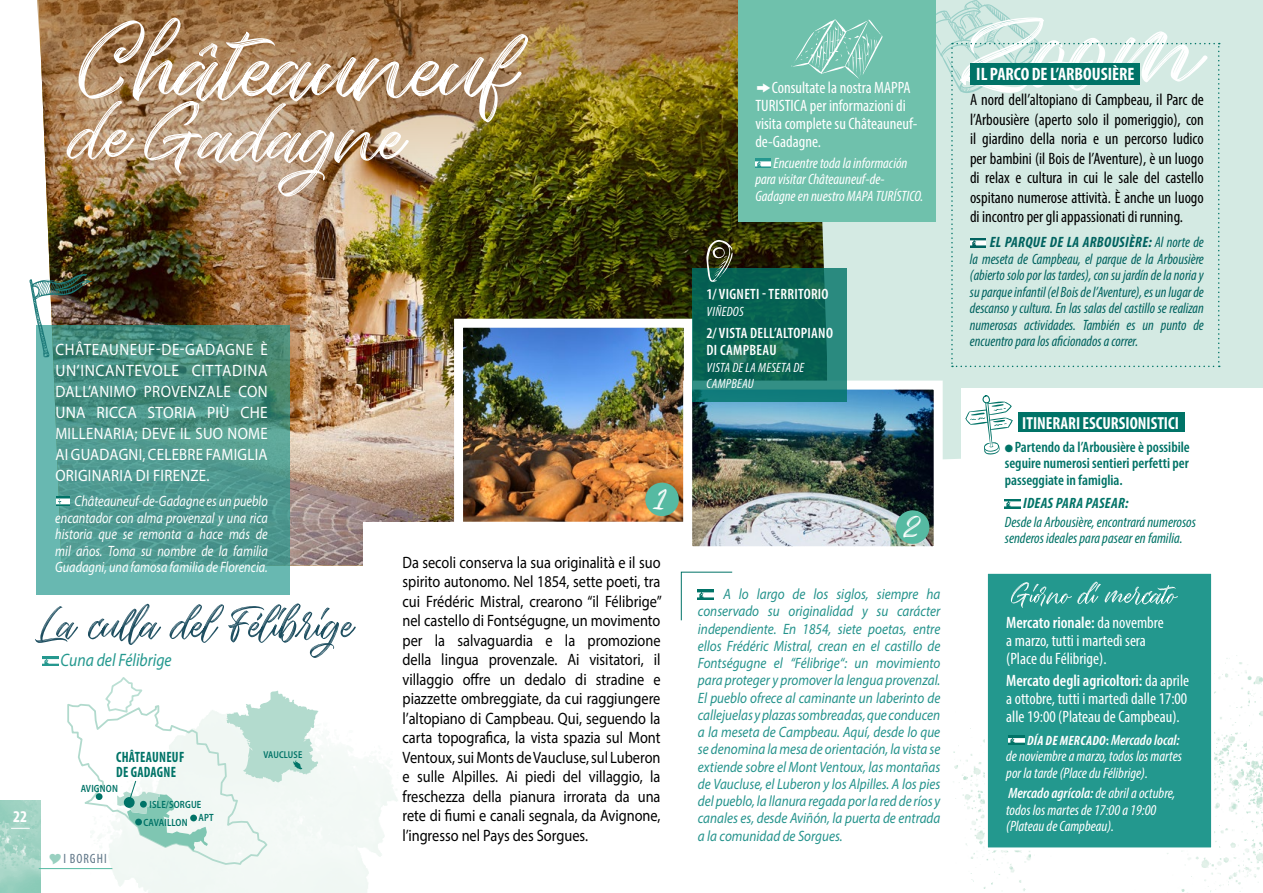
<style>
.page{position:relative;width:1263px;height:893px;background:#fff}
.page>*{position:absolute;margin:0;border:0;box-sizing:border-box;transform-origin:0 0}
.t1{font:36px "Seymore Script";color:#fff;scale:1.1 1}
.t2{font:700 condensed 18px "Myriad Pro";color:#fff}
.t3{font:italic 18px "Myriad Pro";color:#23988e;scale:.87 1}
.t4{font:700 condensed 17.55px "Myriad Pro";color:#fff;scale:.96 1}
.t5{font:16.5px/19.5px "Myriad Pro";color:#000;text-align:justify;scale:.87 1}
.t6{font:condensed 16.5px/19.5px "Myriad Pro";color:#000;text-align:justify}
.t7{font:condensed 16.5px/18px "Myriad Pro";color:#fff}
.t8{font:16.5px/21px "Myriad Pro";letter-spacing:.02em;color:#fff;text-align:justify;scale:.91 1}
.t9{font:700 condensed 16.5px "Myriad Pro";color:#fff}
.t10{font:italic 15px/17.2px "Myriad Pro";color:#24938c;text-align:justify;scale:.88 1}
.t11{font:italic condensed 15px/16.5px "Myriad Pro";color:#00625f;text-align:justify}
.t12{font:italic condensed 15px/16.5px "Myriad Pro";color:#fff}
.t13{font:italic 15px/16.5px "Myriad Pro";color:#fff;text-align:justify;scale:.82 1}
.t14{font:600 condensed 15px/16.5px "Myriad Pro";color:#007367;text-align:justify}
.t15{font:italic condensed 15px/16.5px "Myriad Pro";color:#007367}
.t16{font:600 condensed 15px/16.5px "Myriad Pro";letter-spacing:.02em;color:#fff}
.t17{font:700 condensed 15px/15px "Myriad Pro";letter-spacing:.02em;color:#007367;scale:.9 1}
.t18{font:italic 700 condensed 15px "Myriad Pro";letter-spacing:.02em;color:#007367}
.t19{font:italic condensed 13.5px/16.5px "Myriad Pro";letter-spacing:.02em;color:#fff}
.t20{font:condensed 13.5px "Myriad Pro";letter-spacing:.07em;color:#607788}
.t21{font:600 semi-condensed 10.5px "Myriad Pro";letter-spacing:.02em;color:#007367;scale:.9 1}
.t22{font:600 semi-condensed 10.05px "Myriad Pro";letter-spacing:.02em;color:#007367;scale:.9 1}
.s1{font-family:"Zeal";font-stretch:normal}
.s2{font-weight:700}
.s3{font-weight:600}
.s4{font-weight:700;font-size:13.5px}
.s5{font-weight:700;font-style:normal;font-size:13.5px}
</style>
<div class="page">
<img style="left:290px;top:328px;width:164px;height:238px">
<img style="left:37px;top:0;width:777px;height:328px">
<div style="left:364px;top:522px;width:473px;height:115px;background:#fff"></div>
<img style="left:953px;top:655px;width:310px;height:238px">
<div style="left:814px;top:0;width:449px;height:460px;background:#d4eae3"></div>
<svg style="left:680px;top:571px;width:53px;height:50px"></svg>
<div style="left:962px;top:389px;width:301px;height:176px;background:#fff"></div>
<div style="left:1018px;top:412px;width:166px;height:19px;background:#007367"></div>
<img style="left:1005px;top:499px;width:15px;height:9px">
<svg style="left:965px;top:395px;width:48px;height:60px"></svg>
<svg style="left:929px;top:0;width:291px;height:367px;background:#d3e9e2"></svg>
<div style="left:970px;top:63px;width:169px;height:21px;background:#007367"></div>
<img style="left:970px;top:238px;width:15px;height:9px">
<svg style="left:36px;top:325px;width:254px;height:270px;background:#509a8f"></svg>
<img style="left:56px;top:497px;width:14px;height:8px">
<img style="left:30px;top:274px;width:62px;height:83px">
<svg style="left:0;top:801px;width:40px;height:92px;background:#a2d3c4"></svg>
<svg style="left:11px;top:828px;width:19px;height:1px"></svg>
<img style="left:144px;top:122px;width:266px;height:75px">
<svg style="left:67px;top:101px;width:68px;height:59px"></svg>
<svg style="left:78px;top:18px;width:450px;height:104px;background:#b39372"></svg>
<img style="left:464px;top:329px;width:219px;height:192px">
<div style="left:454px;top:319px;width:239px;height:212px;border:9px solid #fff"></div>
<div style="left:645px;top:483px;width:34px;height:33px;background:#56baa2;border-radius:50%"></div>
<img style="left:693px;top:391px;width:240px;height:154px">
<div style="left:683px;top:381px;width:260px;height:174px;border:9px solid #fff"></div>
<div style="left:896px;top:510px;width:33px;height:34px;background:#56baa2;border-radius:50%"></div>
<svg style="left:35px;top:603px;width:321px;height:55px"></svg>
<img style="left:43px;top:657px;width:15px;height:9px">
<div style="left:738px;top:0;width:197px;height:221px;background:#6fc1ac"></div>
<img style="left:755px;top:159px;width:16px;height:9px">
<svg style="left:791px;top:19px;width:92px;height:60px"></svg>
<svg style="left:692px;top:268px;width:154px;height:133px;background:#0f6c5f"></svg>
<svg style="left:706px;top:240px;width:27px;height:42px"></svg>
<div style="left:985px;top:571px;width:229px;height:279px;background:#23988e;border:3px solid #fff"></div>
<img style="left:1009px;top:735px;width:15px;height:10px">
<svg style="left:1011px;top:582px;width:167px;height:26px"></svg>
<hr style="left:39px;top:868px;width:73px;height:1px;background:#56baa2">
<svg style="left:50px;top:677px;width:268px;height:195px"></svg>
<p class="t8" style="left:55px;top:339px;width:235px">CHÂTEAUNEUF-DE-GADAGNE È UN’INCANTEVOLE CITTADINA DALL’ANIMO PROVENZALE CON UNA RICCA STORIA PIÙ CHE MILLENARIA; DEVE IL SUO NOME AI GUADAGNI, CELEBRE FAMIGLIA ORIGINARIA DI FIRENZE.</p>
<p class="t13" style="left:55px;top:492px;width:261px;text-indent:19px">Châteauneuf-de-Gadagne es un pueblo encantador con alma provenzal y una rica historia que se remonta a hace más de mil años. Toma su nombre de la familia Guadagni, una famosa familia de Florencia.</p>
<p class="t3" style="left:61px;top:649px;width:129px">Cuna del Félibrige</p>
<p class="t9" style="left:13px;top:806px;width:16px">22</p>
<p class="t17" style="left:116px;top:750px;width:77px">CHÂTEAUNEUF<br>DE GADAGNE</p>
<p class="t21" style="left:81px;top:781px;width:43px">AVIGNON</p>
<p class="t20" style="left:64px;top:850px;width:45px">I BORGHI</p>
<p class="t21" style="left:150px;top:798px;width:59px">ISLE/SORGUE</p>
<p class="t21" style="left:143px;top:816px;width:51px">CAVAILLON</p>
<p class="t21" style="left:198px;top:811px;width:19px">APT</p>
<p class="t22" style="left:263px;top:748px;width:45px">VAUCLUSE</p>
<h1 class="t1" style="left:656px;top:475px;width:11px">1</h1>
<p class="t5" style="left:402px;top:552px;width:299px">Da secoli conserva la sua originalità e il suo spirito autonomo. Nel 1854, sette poeti, tra cui Frédéric Mistral, crearono “il Félibrige” nel castello di Fontségugne, un movimento per la salvaguardia e la promozione della lingua provenzale. Ai visitatori, il villaggio offre un dedalo di stradine e piazzette ombreggiate, da cui raggiungere l’altopiano di Campbeau. Qui, seguendo la carta topografica, la vista spazia sul Mont Ventoux, sui Monts de Vaucluse, sul Luberon e sulle Alpilles. Ai piedi del villaggio, la freschezza della pianura irrorata da una rete di fiumi e canali segnala, da Avignone, l’ingresso nel Pays des Sorgues.</p>
<p class="t7" style="left:755px;top:79px;width:163px"><span class="s1">k</span>Consultate la nostra MAPPA<br>TURISTICA per informazioni di visita complete su Châteauneuf&shy;de-Gadagne.</p>
<p class="t12" style="left:755px;top:155px;width:169px;text-indent:18px">Encuentre toda la información para visitar Châteauneuf-de-<br>Gadagne en nuestro MAPA TURÍSTICO.</p>
<p class="t16" style="left:706px;top:286px;width:124px">1/ VIGNETI - TERRITORIO</p>
<p class="t19" style="left:706px;top:303px;width:39px">VIÑEDOS</p>
<p class="t16" style="left:706px;top:325px;width:128px">2/ VISTA DELL’ALTOPIANO<br>DI CAMPBEAU</p>
<p class="t19" style="left:706px;top:359px;width:99px">VISTA DE LA MESETA DE<br>CAMPBEAU</p>
<h1 class="t1" style="left:903px;top:503px;width:17px">2</h1>
<p class="t10" style="left:698px;top:585px;width:277px;text-indent:25px">A lo largo de los siglos, siempre ha conservado su originalidad y su carácter independiente. En 1854, siete poetas, entre ellos Frédéric Mistral, crean en el castillo de Fontségugne el “Félibrige“: un movimiento para proteger y promover la lengua provenzal.<br>El pueblo ofrece al caminante un laberinto de callejuelas y plazas sombreadas, que conducen a la meseta de Campbeau. Aquí, desde lo que se denomina la mesa de orientación, la vista se extiende sobre el Mont Ventoux, las montañas de Vaucluse, el Luberon y los Alpilles. A los pies del pueblo, la llanura regada por la red de ríos y canales es, desde Aviñón, la puerta de entrada a la comunidad de Sorgues.</p>
<p class="t2" style="left:976px;top:63px;width:160px">IL PARCO DE L’ARBOUSIÈRE</p>
<p class="t6" style="left:970px;top:90px;width:235px">A nord dell’altopiano di Campbeau, il Parc de l’Arbousière (aperto solo il pomeriggio), con il giardino della noria e un percorso ludico per bambini (il Bois de l’Aventure), è un luogo di relax e cultura in cui le sale del castello ospitano numerose attività. È anche un luogo di incontro per gli appassionati di running.</p>
<p class="t11" style="left:970px;top:234px;width:235px;text-indent:20px"><span class="s2">EL PARQUE DE LA ARBOUSIÈRE:</span> Al norte de la meseta de Campbeau, el parque de la Arbousière (abierto solo por las tardes), con su jardín de la noria y su parque infantil (el Bois de l’Aventure), es un lugar de descanso y cultura. En las salas del castillo se realizan numerosas actividades. También es un punto de encuentro para los aficionados a correr.</p>
<p class="t4" style="left:1022px;top:412px;width:165px">ITINERARI ESCURSIONISTICI</p>
<p class="t14" style="left:1005px;top:438px;width:187px">● Partendo da l’Arbousière è possibile seguire numerosi sentieri perfetti per passeggiate in famiglia.</p>
<p class="t18" style="left:1023px;top:494px;width:107px">IDEAS PARA PASEAR:</p>
<p class="t15" style="left:1005px;top:513px;width:193px">Desde la Arbousière, encontrará numerosos senderos ideales para pasear en familia.</p>
<p class="t7" style="left:1006px;top:613px;width:159px"><span class="s3">Mercato rionale:</span> da novembre a marzo, tutti i martedì sera (Place du Félibrige).</p>
<p class="t7" style="left:1006px;top:672px;width:184px;text-align:justify"><span class="s3">Mercato degli agricoltori:</span> da aprile a ottobre, tutti i martedì dalle 17:00 alle 19:00 (Plateau de Campbeau).</p>
<p class="t12" style="left:1006px;top:731px;width:177px;text-indent:21px"><span class="s4">DÍA DE MERCADO</span><span class="s5">:</span><span class="s3">Mercado local: </span>de noviembre a marzo, todos los martes por la tarde (Place du Félibrige).</p>
<p class="t12" style="left:1006px;top:785px;width:171px"><span class="s3">Mercado agrícola:</span> de abril a octubre, todos los martes de 17:00 a 19:00 (Plateau de Campbeau).</p>
</div>
